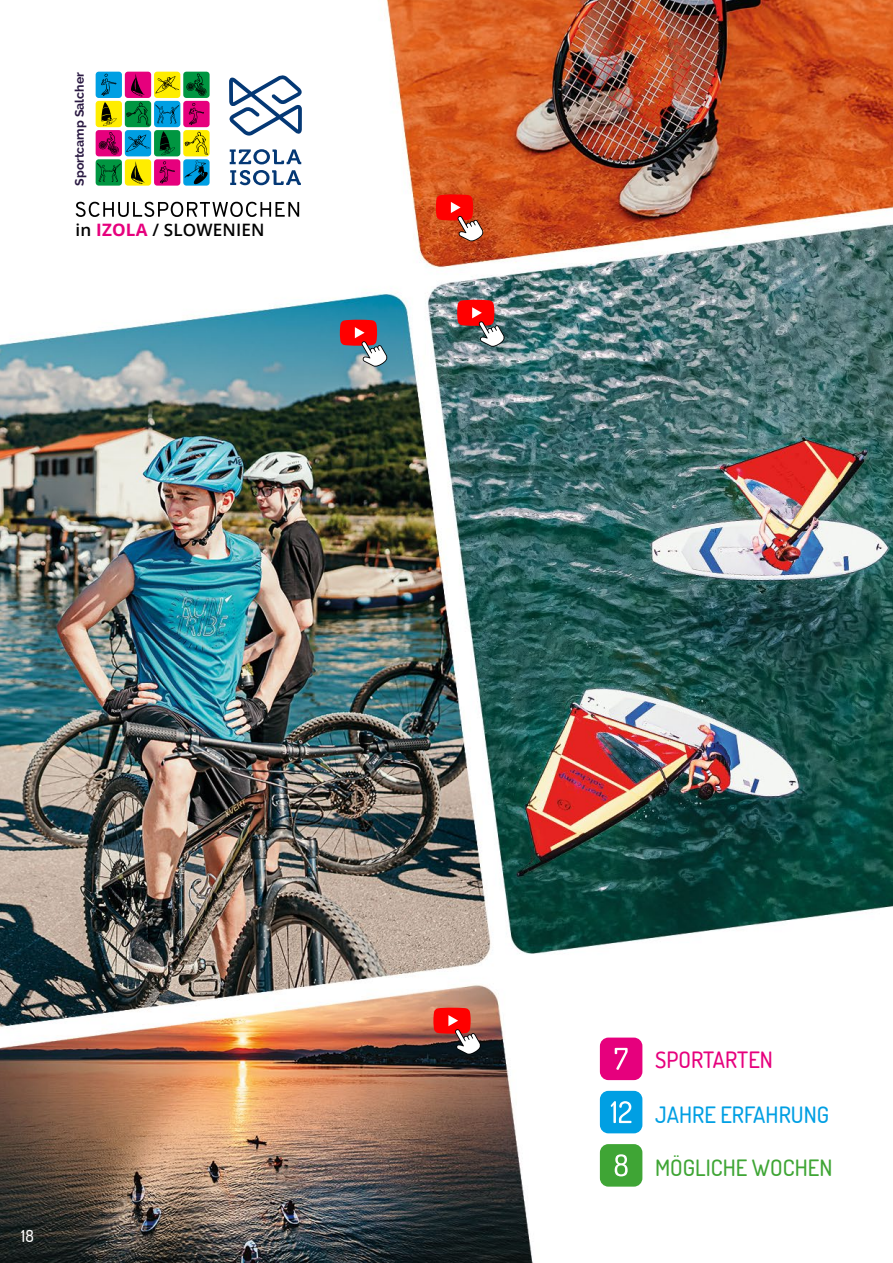
<style>
.page{position:relative;width:893px;height:1263px;background:#fff}
.page>*{position:absolute;margin:0;border:0;box-sizing:border-box;transform-origin:0 0}
.t1{font:500 22.5px "Dosis";color:#009fe3}
.t2{font:500 22.5px "Dosis";color:#3fa535}
.t3{font:500 22.5px "Dosis";color:#e6007d}
.t4{font:600 17.1px "Open Sans";letter-spacing:.01em;color:#000}
.t5{font:500 16.5px "Dosis";color:#fff}
.t6{font:700 12.3px "Raleway";color:#2a1942}
.s1{font-style:inherit}
.s2{font-weight:700;color:#e6007d}
</style>
<div class="page">
<img style="left:0;top:0;width:893px;height:1263px">
<div style="left:600px;top:1037px;width:42px;height:43px;background:#e6007d;border-radius:9px"></div>
<div style="left:600px;top:1091px;width:42px;height:42px;background:#009fe3;border-radius:9px"></div>
<div style="left:600px;top:1144px;width:42px;height:42px;background:#3fa535;border-radius:9px"></div>
<svg style="left:615px;top:1048px;width:13px;height:22px"></svg>
<svg style="left:76px;top:202px;width:223px;height:15px"></svg>
<svg style="left:611px;top:1101px;width:20px;height:22px"></svg>
<svg style="left:615px;top:1154px;width:13px;height:22px"></svg>
<svg style="left:457px;top:299px;width:48px;height:48px"></svg>
<svg style="left:436px;top:194px;width:47px;height:47px"></svg>
<svg style="left:433px;top:1007px;width:48px;height:47px"></svg>
<svg style="left:340px;top:319px;width:47px;height:48px"></svg>
<svg style="left:230px;top:149px;width:71px;height:36px"></svg>
<svg style="left:229px;top:74px;width:73px;height:62px"></svg>
<div style="left:96px;top:72px;width:26px;height:26px;background:#009fe3;border-radius:3px"></div>
<div style="left:125px;top:72px;width:26px;height:26px;background:#e6007d;border-radius:3px"></div>
<div style="left:154px;top:72px;width:26px;height:26px;background:#ffed00;border-radius:3px"></div>
<div style="left:183px;top:72px;width:27px;height:26px;background:#009641;border-radius:3px"></div>
<svg style="left:186px;top:73px;width:21px;height:23px"></svg>
<div style="left:96px;top:101px;width:26px;height:26px;background:#ffed00;border-radius:3px"></div>
<div style="left:183px;top:101px;width:27px;height:26px;background:#e6007d;border-radius:3px"></div>
<div style="left:154px;top:101px;width:26px;height:26px;background:#009fe3;border-radius:3px"></div>
<div style="left:183px;top:130px;width:27px;height:26px;background:#ffed00;border-radius:3px"></div>
<div style="left:154px;top:130px;width:26px;height:26px;background:#009641;border-radius:3px"></div>
<div style="left:96px;top:130px;width:26px;height:26px;background:#e6007d;border-radius:3px"></div>
<div style="left:96px;top:159px;width:26px;height:27px;background:#009641;border-radius:3px"></div>
<div style="left:154px;top:159px;width:26px;height:27px;background:#e6007d;border-radius:3px"></div>
<div style="left:125px;top:159px;width:26px;height:27px;background:#ffed00;border-radius:3px"></div>
<div style="left:183px;top:159px;width:27px;height:27px;background:#009fe3;border-radius:3px"></div>
<svg style="left:97px;top:73px;width:82px;height:111px"></svg>
<svg style="left:185px;top:103px;width:23px;height:81px"></svg>
<p class="t6" style="left:73px;top:186px;width:115px;rotate:-90deg">Sportcamp Salcher</p>
<p class="t4" style="left:76px;top:218px;width:190px"><span class="s1">in</span> <span class="s2">IZOLA</span> <span class="s1">/</span> SLOWENIEN</p>
<p class="t5" style="left:21px;top:1225px;width:14px">18</p>
<p class="t3" style="left:655px;top:1045px;width:119px">SPORTARTEN</p>
<p class="t1" style="left:655px;top:1100px;width:176px">JAHRE ERFAHRUNG</p>
<p class="t2" style="left:655px;top:1153px;width:179px">MÖGLICHE WOCHEN</p>
</div>
